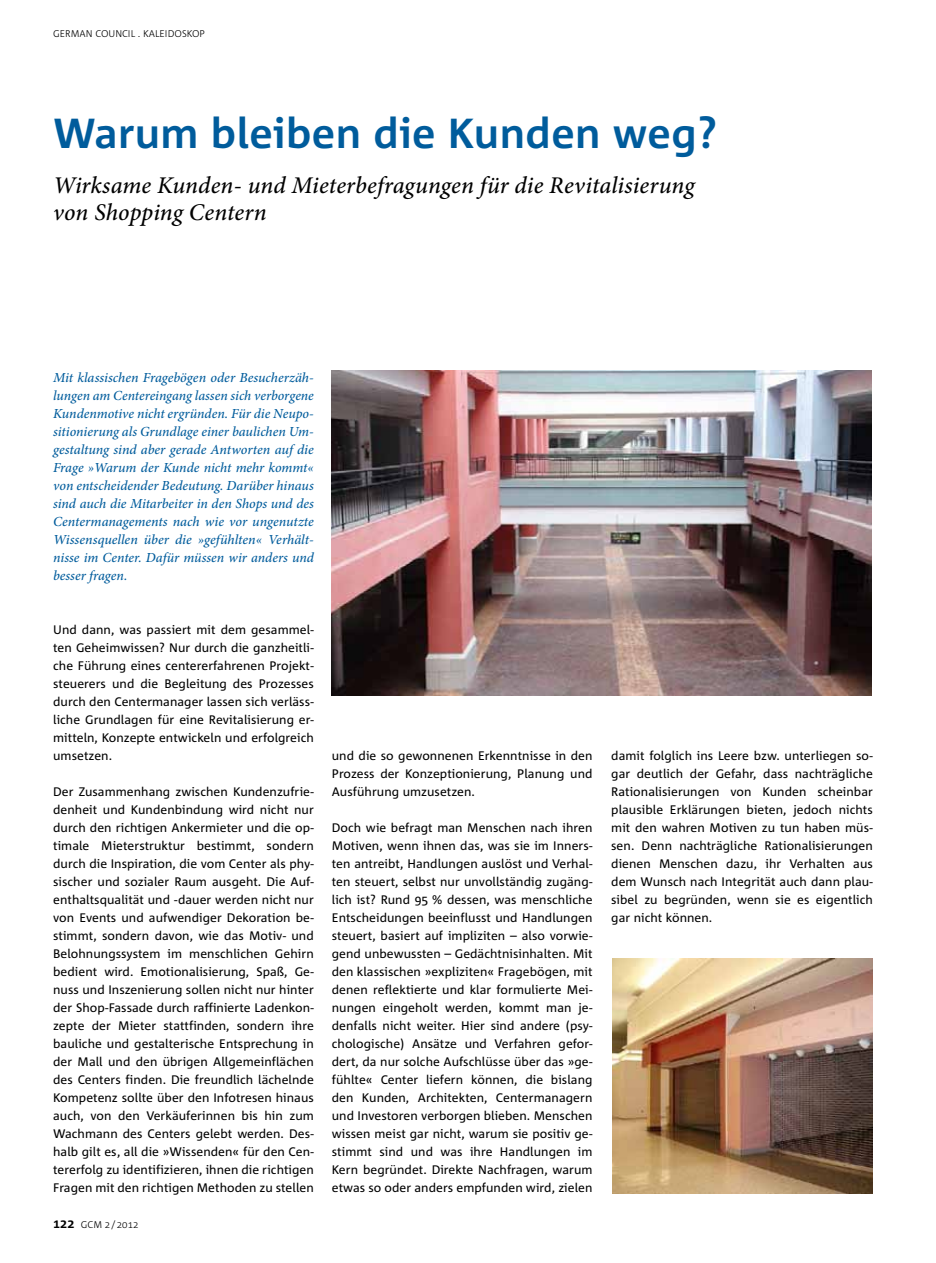
<style>
.page{position:relative;width:936px;height:1263px;background:#fff}
.page>*{position:absolute;margin:0;border:0;box-sizing:border-box;transform-origin:0 0}
.t1{font:700 42px "Corpid";letter-spacing:.01em;color:#005c9c}
.t2{font:italic 500 24px/27px "Minion Pro";letter-spacing:.005em;color:#000}
.t3{font:italic 500 13.8px/18px "Minion Pro";color:#005c9c;text-align:justify}
.t4{font:12.3px/18px "Corpid";letter-spacing:.005em;color:#000;text-align:justify}
.t5{font:300 9.75px "Corpid";color:#000}
</style>
<div class="page">
<img style="left:332px;top:370px;width:539px;height:325px">
<img style="left:612px;top:958px;width:260px;height:235px">
<p class="t5" style="left:53px;top:28px;width:94px">GERMAN COUNCIL . KALEIDOSKOP</p>
<h1 class="t1" style="left:53px;top:110px;width:665px">Warum bleiben die Kunden weg?</h1>
<h2 class="t2" style="left:53px;top:172px;width:643px">Wirksame Kunden- und Mieterbefragungen für die Revitalisierung von Shopping Centern</h2>
<p class="t3" style="left:53px;top:369px;width:262px">Mit klassischen Fragebögen oder Besucherzäh&shy;lungen am Centereingang lassen sich verborgene Kundenmotive nicht ergründen. Für die Neupo&shy;sitionierung als Grundlage einer baulichen Um&shy;gestaltung sind aber gerade Antworten auf die Frage »Warum der Kunde nicht mehr kommt« von entscheidender Bedeutung. Darüber hinaus sind auch die Mitarbeiter in den Shops und des Centermanagements nach wie vor ungenutzte Wissensquellen über die »gefühlten« Verhält&shy;nisse im Center. Dafür müssen wir anders und besser fragen.</p>
<p class="t4" style="left:53px;top:621px;width:262px">Und dann, was passiert mit dem gesammel&shy;ten Geheimwissen? Nur durch die ganzheitli&shy;che Führung eines centererfahrenen Projekt&shy;steuerers und die Begleitung des Prozesses durch den Centermanager lassen sich verläss&shy;liche Grundlagen für eine Revitalisierung er&shy;mitteln, Konzepte entwickeln und erfolgreich umsetzen.</p>
<p class="t4" style="left:53px;top:783px;width:262px">Der Zusammenhang zwischen Kundenzufrie&shy;denheit und Kundenbindung wird nicht nur durch den richtigen Ankermieter und die op&shy;timale Mieterstruktur bestimmt, sondern durch die Inspiration, die vom Center als phy&shy;sischer und sozialer Raum ausgeht. Die Auf&shy;enthaltsqualität und -dauer werden nicht nur von Events und aufwendiger Dekoration be&shy;stimmt, sondern davon, wie das Motiv- und Belohnungssystem im menschlichen Gehirn bedient wird. Emotionalisierung, Spaß, Ge&shy;nuss und Inszenierung sollen nicht nur hinter der Shop-Fassade durch raffinierte Ladenkon&shy;zepte der Mieter stattfinden, sondern ihre bauliche und gestalterische Entsprechung in der Mall und den übrigen Allgemeinflächen des Centers finden. Die freundlich lächelnde Kompetenz sollte über den Infotresen hinaus auch, von den Verkäuferinnen bis hin zum Wachmann des Centers gelebt werden. Des&shy;halb gilt es, all die »Wissenden« für den Cen&shy;tererfolg zu identifizieren, ihnen die richtigen Fragen mit den richtigen Methoden zu stellen</p>
<p class="t5" style="left:81px;top:1219px;width:59px">GCM 2/2012</p>
<p class="t4" style="left:332px;top:747px;width:262px">und die so gewonnenen Erkenntnisse in den Prozess der Konzeptionierung, Planung und Ausführung umzusetzen.</p>
<p class="t4" style="left:332px;top:819px;width:262px">Doch wie befragt man Menschen nach ihren Motiven, wenn ihnen das, was sie im Inners&shy;ten antreibt, Handlungen auslöst und Verhal&shy;ten steuert, selbst nur unvollständig zugäng&shy;lich ist? Rund 95 % dessen, was menschliche Entscheidungen beeinflusst und Handlungen steuert, basiert auf impliziten – also vorwie&shy;gend unbewussten – Gedächtnisinhalten. Mit den klassischen »expliziten« Fragebögen, mit denen reflektierte und klar formulierte Mei&shy;nungen eingeholt werden, kommt man je&shy;denfalls nicht weiter. Hier sind andere (psy&shy;chologische) Ansätze und Verfahren gefor&shy;dert, da nur solche Aufschlüsse über das »ge&shy;fühlte« Center liefern können, die bislang den Kunden, Architekten, Centermanagern und Investoren verborgen blieben. Menschen wissen meist gar nicht, warum sie positiv ge&shy;stimmt sind und was ihre Handlungen im Kern begründet. Direkte Nachfragen, warum etwas so oder anders empfunden wird, zielen</p>
<p class="t4" style="left:611px;top:747px;width:263px">damit folglich ins Leere bzw. unterliegen so&shy;gar deutlich der Gefahr, dass nachträgliche Rationalisierungen von Kunden scheinbar plausible Erklärungen bieten, jedoch nichts mit den wahren Motiven zu tun haben müs&shy;sen. Denn nachträgliche Rationalisierungen dienen Menschen dazu, ihr Verhalten aus dem Wunsch nach Integrität auch dann plau&shy;sibel zu begründen, wenn sie es eigentlich gar nicht können.</p>
</div>
